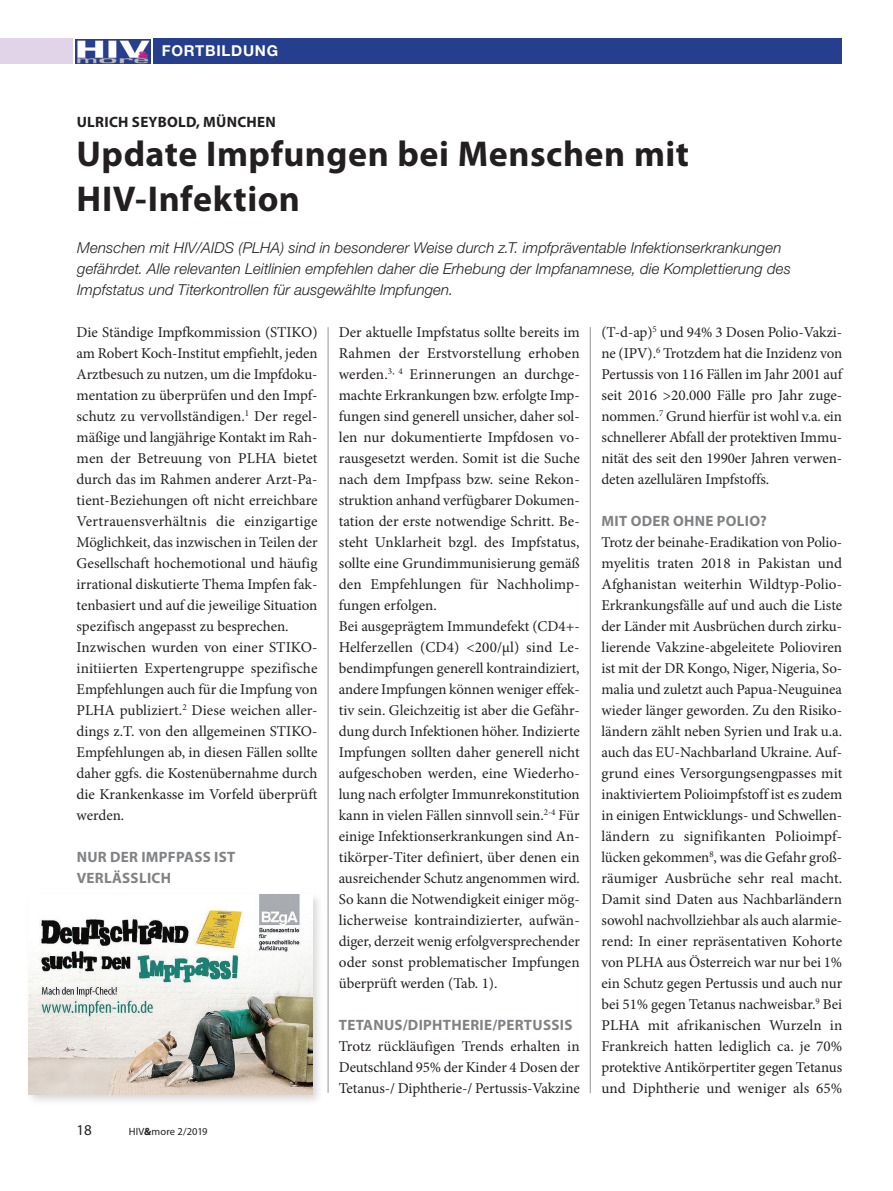
<style>
.page{position:relative;width:893px;height:1191px;background:#fff}
.page>*{position:absolute;margin:0;border:0;box-sizing:border-box;transform-origin:0 0}
.Überschrift_1{font:700 36px/45px "Myriad Pro";letter-spacing:.015em;color:#231f20}
.Fliesstext{font:15px/21px "Minion Pro";color:#231f20;text-align:justify}
.Vorspann_Artikel{font:italic 300 15px/21px "Helvetica Neue";letter-spacing:.005em;color:#231f20}
.Fliesstext-2{font:700 15px/21px "Myriad Pro";letter-spacing:.02em;color:#808285}
.Überschrift_2{font:700 15px "Myriad Pro";letter-spacing:.02em;color:#231f20}
.t1{font:700 15px "Helvetica Neue";letter-spacing:.05em;color:#fff}
.t2{font:15px "Myriad Pro";color:#231f20}
.t3{font:10.5px "Myriad Pro";letter-spacing:.01em;color:#231f20}
.s1{font-weight:700}
</style>
<div class="page">
<div style="left:153px;top:39px;width:689px;height:25px;background:#253f8e"></div>
<div style="left:0;top:39px;width:72px;height:25px;background:#e2d4e8"></div>
<img style="left:76px;top:39px;width:74px;height:25px">
<hr style="left:590px;top:327px;width:1px;height:766px;background:#939598">
<hr style="left:328px;top:327px;width:1px;height:765px;background:#939598">
<div style="left:25px;top:891px;width:299px;height:215px;background:#231f20;opacity:.18"></div>
<img style="left:29px;top:894px;width:283px;height:200px">
<p class="t1" style="left:162px;top:42px;width:118px">FORTBILDUNG</p>
<p class="Überschrift_2" style="left:77px;top:112px;width:201px">ULRICH SEYBOLD, MÜNCHEN</p>
<p class="Überschrift_1" style="left:77px;top:131px;width:614px">Update Impfungen bei Menschen mit<br>HIV-Infektion</p>
<p class="Vorspann_Artikel" style="left:77px;top:237px;width:715px">Menschen mit HIV/AIDS (PLHA) sind in besonderer Weise durch z.T. impfpräventable Infektionserkrankungen gefährdet. Alle relevanten Leitlinien empfehlen daher die Erhebung der Impfanamnese, die Komplettierung des<br>Impfstatus und Titerkontrollen für ausgewählte Impfungen.</p>
<p class="Fliesstext" style="left:339px;top:322px;width:243px">Der aktuelle Impfstatus sollte bereits im Rahmen der Erstvorstellung erhoben werden.<sup>3,</sup> <sup>4</sup> Erinnerungen an durchge&shy;machte Erkrankungen bzw. erfolgte Imp&shy;fungen sind generell unsicher, daher sol&shy;len nur dokumentierte Impfdosen vo&shy;rausgesetzt werden. Somit ist die Suche nach dem Impfpass bzw. seine Rekon&shy;struktion anhand verfügbarer Dokumen&shy;tation der erste notwendige Schritt. Be&shy;steht Unklarheit bzgl. des Impfstatus, sollte eine Grundimmunisierung gemäß den Empfehlungen für Nachholimp&shy;fungen erfolgen.</p>
<p class="Fliesstext" style="left:339px;top:616px;width:243px">Bei ausgeprägtem Immundefekt (CD4+- Helferzellen (CD4) &lt;200/µl) sind Le&shy;bendimpfungen generell kontraindiziert, andere Impfungen können weniger effek&shy;tiv sein. Gleichzeitig ist aber die Gefähr&shy;dung durch Infektionen höher. Indizierte Impfungen sollten daher generell nicht aufgeschoben werden, eine Wiederho&shy;lung nach erfolgter Immunrekonstitution kann in vielen Fällen sinnvoll sein.<sup>2-4</sup> Für einige Infektionserkrankungen sind An&shy;tikörper-Titer definiert, über denen ein ausreichender Schutz angenommen wird.<br>So kann die Notwendigkeit einiger mög&shy;licherweise kontraindizierter, aufwän&shy;diger, derzeit wenig erfolgversprechender oder sonst problematischer Impfungen überprüft werden (Tab. 1).</p>
<p class="Fliesstext-2" style="left:339px;top:1014px;width:235px">TETANUS/DIPHTHERIE/PERTUSSIS</p>
<p class="Fliesstext" style="left:339px;top:1036px;width:242px">Trotz rückläufigen Trends erhalten in Deutschland 95% der Kinder 4 Dosen der Tetanus-/ Diphtherie-/ Pertussis-Vakzine</p>
<p class="Fliesstext" style="left:77px;top:322px;width:243px">Die Ständige Impfkommission (STIKO) am Robert Koch-Institut empfiehlt, jeden Arztbesuch zu nutzen, um die Impfdoku&shy;mentation zu überprüfen und den Impf&shy;schutz zu vervollständigen.<sup>1</sup> Der regel&shy;mäßige und langjährige Kontakt im Rah&shy;men der Betreuung von PLHA bietet durch das im Rahmen anderer Arzt-Pa&shy;tient-Beziehungen oft nicht erreichbare Vertrauensverhältnis die einzigartige Möglichkeit, das inzwischen in Teilen der Gesellschaft hochemotional und häufig irrational diskutierte Thema Impfen fak&shy;tenbasiert und auf die jeweilige Situation spezifisch angepasst zu besprechen.</p>
<p class="Fliesstext" style="left:77px;top:637px;width:242px">Inzwischen wurden von einer STIKO&shy;initiierten Expertengruppe spezifische Empfehlungen auch für die Impfung von PLHA publiziert.<sup>2</sup> Diese weichen aller&shy;dings z.T. von den allgemeinen STIKO-Empfehlungen ab, in diesen Fällen sollte daher ggfs. die Kostenübernahme durch die Krankenkasse im Vorfeld überprüft werden.</p>
<p class="Fliesstext-2" style="left:77px;top:846px;width:160px">NUR DER IMPFPASS IST<br>VERLÄSSLICH</p>
<p class="Fliesstext" style="left:601px;top:322px;width:242px">(T-d-ap)<sup>5</sup> und 94% 3 Dosen Polio-Vakzi&shy;ne (IPV).<sup>6</sup> Trotzdem hat die Inzidenz von Pertussis von 116 Fällen im Jahr 2001 auf seit 2016 &gt;20.000 Fälle pro Jahr zuge&shy;nommen.<sup>7</sup> Grund hierfür ist wohl v.a. ein schnellerer Abfall der protektiven Immu&shy;nität des seit den 1990er Jahren verwen&shy;deten azellulären Impfstoffs.</p>
<p class="Fliesstext-2" style="left:602px;top:510px;width:167px">MIT ODER OHNE POLIO?</p>
<p class="Fliesstext" style="left:601px;top:532px;width:242px">Trotz der beinahe-Eradikation von Polio&shy;myelitis traten 2018 in Pakistan und Afghanistan weiterhin Wildtyp-Polio-Erkrankungsfälle auf und auch die Liste der Länder mit Ausbrüchen durch zirku&shy;lierende Vakzine-abgeleitete Polioviren ist mit der DR Kongo, Niger, Nigeria, So&shy;malia und zuletzt auch Papua-Neuguinea wieder länger geworden. Zu den Risiko&shy;ländern zählt neben Syrien und Irak u.a. auch das EU-Nachbarland Ukraine. Auf&shy;grund eines Versorgungsengpasses mit inaktiviertem Polioimpfstoff ist es zudem in einigen Entwicklungs- und Schwellen&shy;ländern zu signifikanten Polioimpf&shy;lücken gekommen<sup>8</sup>, was die Gefahr groß&shy;räumiger Ausbrüche sehr real macht.<br>Damit sind Daten aus Nachbarländern sowohl nachvollziehbar als auch alarmie&shy;rend: In einer repräsentativen Kohorte von PLHA aus Österreich war nur bei 1% ein Schutz gegen Pertussis und auch nur bei 51% gegen Tetanus nachweisbar.<sup>9</sup> Bei PLHA mit afrikanischen Wurzeln in Frankreich hatten lediglich ca. je 70% protektive Antikörpertiter gegen Tetanus und Diphtherie und weniger als 65%</p>
<p class="t2" style="left:77px;top:1120px;width:17px">18</p>
<p class="t3" style="left:129px;top:1125px;width:80px">HIV<span class="s1">&amp;</span>more 2/2019</p>
</div>
